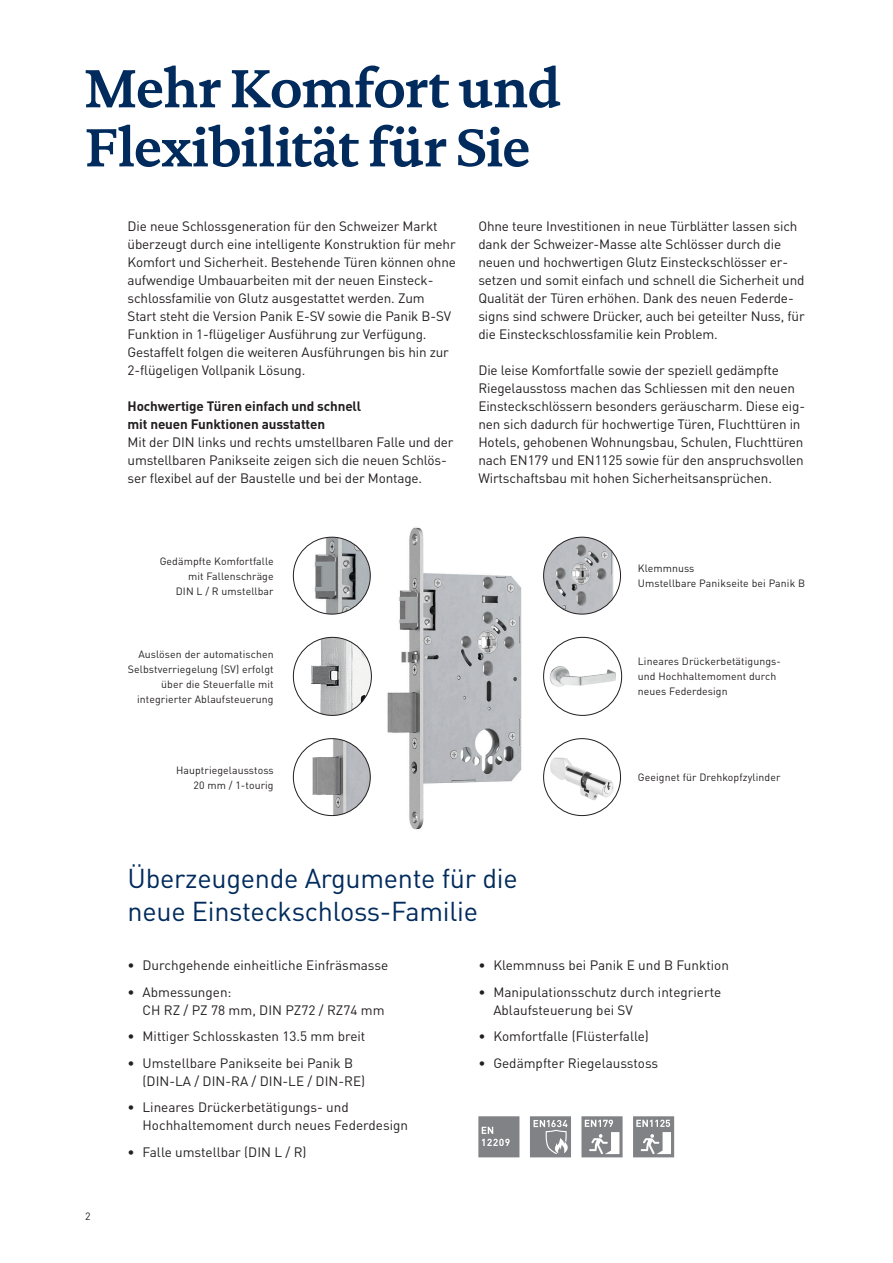
<style>
.page{position:relative;width:893px;height:1263px;background:#fff}
.page>*{position:absolute;margin:0;border:0;box-sizing:border-box;transform-origin:0 0}
.t1{font:700 54.6px "DTL Documenta TOT";letter-spacing:-.025em;color:#002b5c}
.t2{font:27px "DIN Pro";letter-spacing:-.01em;color:#002b5c}
.Fließtext{font:13.5px/18px "DIN Pro";letter-spacing:-.01em;color:#231f20}
.Fließtext-2{font:700 13.5px "DIN Pro";letter-spacing:-.01em;color:#231f20}
.Fließtext-3{font:10.5px/15px "DIN Pro";letter-spacing:.01em;color:#231f20;text-align:right}
</style>
<div class="page">
<svg style="left:633px;top:1116px;width:41px;height:41px"></svg>
<svg style="left:581px;top:1116px;width:42px;height:41px"></svg>
<svg style="left:478px;top:1116px;width:41px;height:41px;background:#8c8d90"></svg>
<svg style="left:530px;top:1116px;width:41px;height:41px;background:#949698"></svg>
<img style="left:338px;top:527px;width:245px;height:303px">
<img style="left:544px;top:537px;width:76px;height:77px;border-radius:38px">
<div style="left:543px;top:537px;width:78px;height:77px;border:1px solid #231f20;border-radius:50%"></div>
<img style="left:293px;top:537px;width:77px;height:77px;border-radius:38px">
<div style="left:293px;top:537px;width:78px;height:77px;border:1px solid #231f20;border-radius:50%"></div>
<img style="left:293px;top:739px;width:77px;height:76px;border-radius:38px">
<div style="left:293px;top:738px;width:78px;height:78px;border:1px solid #231f20;border-radius:50%"></div>
<div style="left:544px;top:739px;width:76px;height:76px;background:#fff;border-radius:50%"></div>
<img style="left:550px;top:757px;width:66px;height:44px">
<div style="left:543px;top:738px;width:78px;height:78px;border:1px solid #231f20;border-radius:50%"></div>
<div style="left:544px;top:637px;width:78px;height:78px;background:#fff;border-radius:50%"></div>
<img style="left:550px;top:666px;width:66px;height:21px">
<div style="left:543px;top:637px;width:79px;height:79px;border:1px solid #231f20;border-radius:50%"></div>
<img style="left:293px;top:637px;width:78px;height:78px;border-radius:39px">
<div style="left:293px;top:637px;width:79px;height:79px;border:1px solid #231f20;border-radius:50%"></div>
<p class="t1" style="left:85px;top:55px;width:478px">Mehr Komfort und</p>
<p class="t1" style="left:85px;top:114px;width:448px">Flexibilität für Sie</p>
<p class="Fließtext" style="left:128px;top:217px;width:312px">Die neue Schlossgeneration für den Schweizer Markt</p>
<p class="Fließtext" style="left:128px;top:235px;width:330px">überzeugt durch eine intelligente Konstruktion für mehr Komfort und Sicherheit. Bestehende Türen können ohne aufwendige Umbauarbeiten mit der neuen Einsteck&shy;schlossfamilie von Glutz ausgestattet werden. Zum Start steht die Version Panik E-SV sowie die Panik B-SV Funktion in 1-flügeliger Ausführung zur Verfügung.<br>Gestaffelt folgen die weiteren Ausführungen bis hin zur 2-flügeligen Vollpanik Lösung.</p>
<p class="Fließtext-2" style="left:128px;top:397px;width:235px">Hochwertige Türen einfach und schnell</p>
<p class="Fließtext-2" style="left:128px;top:415px;width:199px">mit neuen Funktionen ausstatten</p>
<p class="Fließtext" style="left:128px;top:433px;width:328px">Mit der DIN links und rechts umstellbaren Falle und der umstellbaren Panikseite zeigen sich die neuen Schlös&shy;ser flexibel auf der Baustelle und bei der Montage.</p>
<p class="Fließtext" style="left:478px;top:217px;width:328px">Ohne teure Investitionen in neue Türblätter lassen sich dank der Schweizer-Masse alte Schlösser durch die neuen und hochwertigen Glutz Einsteckschlösser er&shy;setzen und somit einfach und schnell die Sicherheit und Qualität der Türen erhöhen. Dank des neuen Federde-</p>
<p class="Fließtext" style="left:478px;top:307px;width:328px">signs sind schwere Drücker, auch bei geteilter Nuss, für die Einsteckschlossfamilie kein Problem.</p>
<p class="Fließtext" style="left:478px;top:361px;width:302px">Die leise Komfortfalle sowie der speziell gedämpfte</p>
<p class="Fließtext" style="left:478px;top:379px;width:328px">Riegelausstoss machen das Schliessen mit den neuen Einsteckschlössern besonders geräuscharm. Diese eig&shy;nen sich dadurch für hochwertige Türen, Fluchttüren in Hotels, gehobenen Wohnungsbau, Schulen, Fluchttüren nach EN179 und EN1125 sowie für den anspruchsvollen Wirtschaftsbau mit hohen Sicherheitsansprüchen.</p>
<p class="Fließtext-3" style="left:160px;top:553px;width:116px">Gedämpfte Komfortfalle mit Fallenschräge</p>
<p class="Fließtext-3" style="left:176px;top:583px;width:99px">DIN L / R umstellbar</p>
<p class="Fließtext-3" style="left:128px;top:646px;width:147px">Auslösen der automatischen<br>Selbstverriegelung (SV) erfolgt</p>
<p class="Fließtext-3" style="left:161px;top:676px;width:114px">über die Steuerfalle mit</p>
<p class="Fließtext-3" style="left:137px;top:691px;width:138px">integrierter Ablaufsteuerung</p>
<p class="Fließtext-3" style="left:176px;top:762px;width:99px">Hauptriegelausstoss</p>
<p class="Fließtext-3" style="left:194px;top:777px;width:82px">20 mm / 1-tourig</p>
<p class="Fließtext-3" style="left:638px;top:560px;width:58px">Klemmnuss</p>
<p class="Fließtext-3" style="left:638px;top:575px;width:169px">Umstellbare Panikseite bei Panik B</p>
<p class="Fließtext-3" style="left:638px;top:654px;width:145px">Lineares Drückerbetätigungs-</p>
<p class="Fließtext-3" style="left:638px;top:669px;width:140px">und Hochhaltemoment durch</p>
<p class="Fließtext-3" style="left:638px;top:684px;width:91px">neues Federdesign</p>
<p class="Fließtext-3" style="left:638px;top:769px;width:144px">Geeignet für Drehkopfzylinder</p>
<p class="Fließtext-3" style="left:85px;top:1209px;width:7px">2</p>
<p class="t2" style="left:128px;top:860px;width:392px">Überzeugende Argumente für die</p>
<p class="t2" style="left:128px;top:892px;width:352px">neue Einsteckschloss-Familie</p>
<p class="Fließtext" style="left:128px;top:956px;width:262px">• Durchgehende einheitliche Einfräsmasse</p>
<p class="Fließtext" style="left:143px;top:982px;width:244px;text-indent:-15px">• Abmessungen:<br>CH RZ / PZ 78 mm, DIN PZ72 / RZ74 mm</p>
<p class="Fließtext" style="left:128px;top:1027px;width:239px">• Mittiger Schlosskasten 13.5 mm breit</p>
<p class="Fließtext" style="left:143px;top:1053px;width:224px;text-indent:-15px">• Umstellbare Panikseite bei Panik B (DIN-LA / DIN-RA / DIN-LE / DIN-RE)</p>
<p class="Fließtext" style="left:143px;top:1098px;width:267px;text-indent:-15px">• Lineares Drückerbetätigungs- und<br>Hochhaltemoment durch neues Federdesign</p>
<p class="Fließtext" style="left:128px;top:1142px;width:180px">• Falle umstellbar (DIN L / R)</p>
<p class="Fließtext" style="left:478px;top:956px;width:252px">• Klemmnuss bei Panik E und B Funktion</p>
<p class="Fließtext" style="left:493px;top:982px;width:229px;text-indent:-15px">• Manipulationsschutz durch integrierte<br>Ablaufsteuerung bei SV</p>
<p class="Fließtext" style="left:478px;top:1027px;width:172px">• Komfortfalle (Flüsterfalle)</p>
<p class="Fließtext" style="left:478px;top:1053px;width:181px">• Gedämpfter Riegelausstoss</p>
</div>
